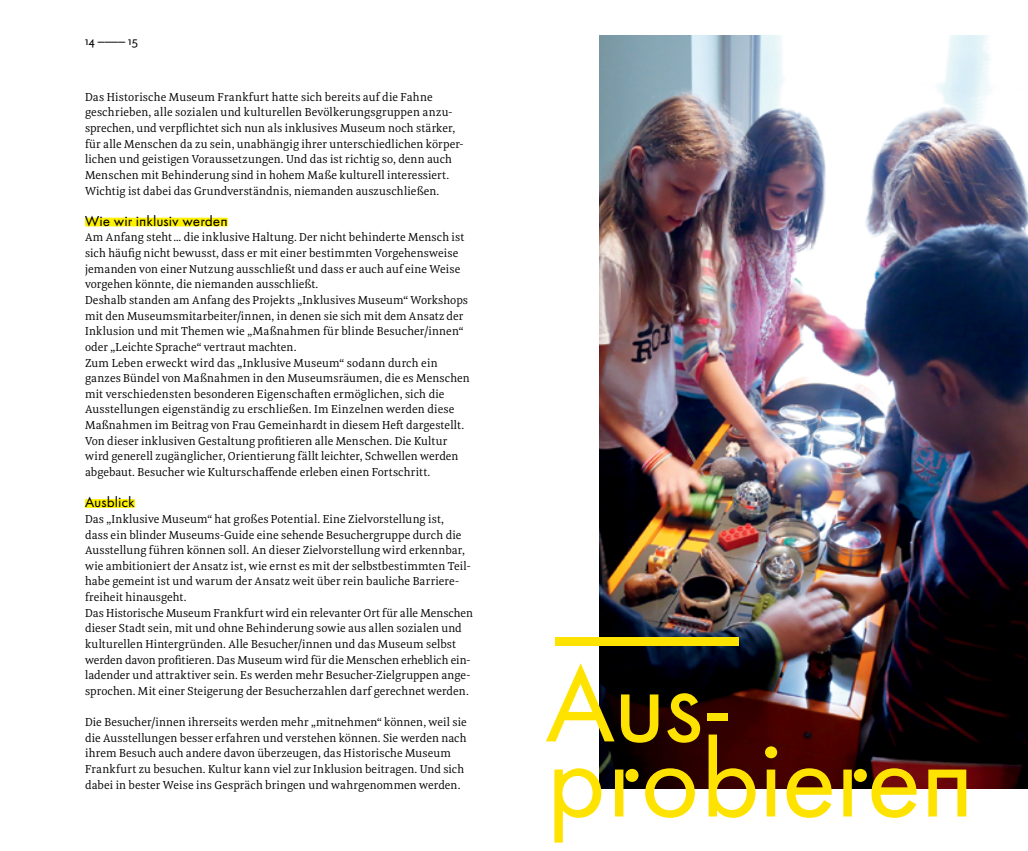
<style>
.page{position:relative;width:1028px;height:851px;background:#fff}
.page>*{position:absolute;margin:0;border:0;box-sizing:border-box;transform-origin:0 0}
.t1{font:112.5px "Futura HMF";letter-spacing:-.02em;color:#ffe300}
.t2{font:15px "Futura HMF";color:#000}
.t3{font:12.5px "Futura HMF";color:#000}
.t4{font:11.88px/15.6px "Meret Pro";letter-spacing:.005em;color:#000}
</style>
<div class="page">
<img style="left:599px;top:35px;width:429px;height:753px">
<div style="left:85px;top:218px;width:143px;height:8px;background:#fff200"></div>
<div style="left:85px;top:499px;width:50px;height:9px;background:#fff200"></div>
<p class="t3" style="left:98px;top:33px;width:29px">————</p>
<p class="t4" style="left:85px;top:89px;width:380px">Das Historische Museum Frankfurt hatte sich bereits auf die Fahne geschrieben, alle sozialen und kulturellen Bevölkerungsgruppen anzu&shy;sprechen, und verpflichtet sich nun als inklusives Museum noch stärker, für alle Menschen da zu sein, unabhängig ihrer unterschiedlichen körper&shy;lichen und geistigen Voraussetzungen. Und das ist richtig so, denn auch Menschen mit Behinderung sind in hohem Maße kulturell interessiert.<br>Wichtig ist dabei das Grundverständnis, niemanden auszuschließen.</p>
<p class="t2" style="left:85px;top:212px;width:144px">Wie wir inklusiv werden</p>
<p class="t4" style="left:85px;top:229px;width:386px">Am Anfang steht… die inklusive Haltung. Der nicht behinderte Mensch ist sich häufig nicht bewusst, dass er mit einer bestimmten Vorgehensweise jemanden von einer Nutzung ausschließt und dass er auch auf eine Weise vorgehen könnte, die niemanden ausschließt.<br>Deshalb standen am Anfang des Projekts „Inklusives Museum“ Workshops mit den Museumsmitarbeiter/innen, in denen sie sich mit dem Ansatz der Inklusion und mit Themen wie „Maßnahmen für blinde Besucher/innen“ oder „Leichte Sprache“ vertraut machten.<br>Zum Leben erweckt wird das „Inklusive Museum“ sodann durch ein ganzes Bündel von Maßnahmen in den Museumsräumen, die es Menschen mit verschiedensten besonderen Eigenschaften ermöglichen, sich die Ausstellungen eigenständig zu erschließen. Im Einzelnen werden diese Maßnahmen im Beitrag von Frau Gemeinhardt in diesem Heft dargestellt.<br>Von dieser inklusiven Gestaltung profitieren alle Menschen. Die Kultur wird generell zugänglicher, Orientierung fällt leichter, Schwellen werden abgebaut. Besucher wie Kulturschaffende erleben einen Fortschritt.</p>
<p class="t2" style="left:85px;top:493px;width:51px">Ausblick</p>
<p class="t4" style="left:85px;top:511px;width:390px">Das „Inklusive Museum“ hat großes Potential. Eine Zielvorstellung ist,<br>dass ein blinder Museums-Guide eine sehende Besuchergruppe durch die Ausstellung führen können soll. An dieser Zielvorstellung wird erkennbar, wie ambitioniert der Ansatz ist, wie ernst es mit der selbstbestimmten Teil&shy;habe gemeint ist und warum der Ansatz weit über rein bauliche Barriere&shy;freiheit hinausgeht.<br>Das Historische Museum Frankfurt wird ein relevanter Ort für alle Menschen dieser Stadt sein, mit und ohne Behinderung sowie aus allen sozialen und kulturellen Hintergründen. Alle Besucher/innen und das Museum selbst werden davon profitieren. Das Museum wird für die Menschen erheblich ein&shy;ladender und attraktiver sein. Es werden mehr Besucher-Zielgruppen ange&shy;sprochen. Mit einer Steigerung der Besucherzahlen darf gerechnet werden.</p>
<p class="t4" style="left:85px;top:714px;width:383px">Die Besucher/innen ihrerseits werden mehr „mitnehmen“ können, weil sie die Ausstellungen besser erfahren und verstehen können. Sie werden nach ihrem Besuch auch andere davon überzeugen, das Historische Museum Frankfurt zu besuchen. Kultur kann viel zur Inklusion beitragen. Und sich dabei in bester Weise ins Gespräch bringen und wahrgenommen werden.</p>
<h1 class="t1" style="left:555px;top:560px;width:185px">———</h1>
<h1 class="t1" style="left:546px;top:635px;width:171px">Aus--</h1>
<h1 class="t1" style="left:546px;top:710px;width:430px">probieren</h1>
</div>
